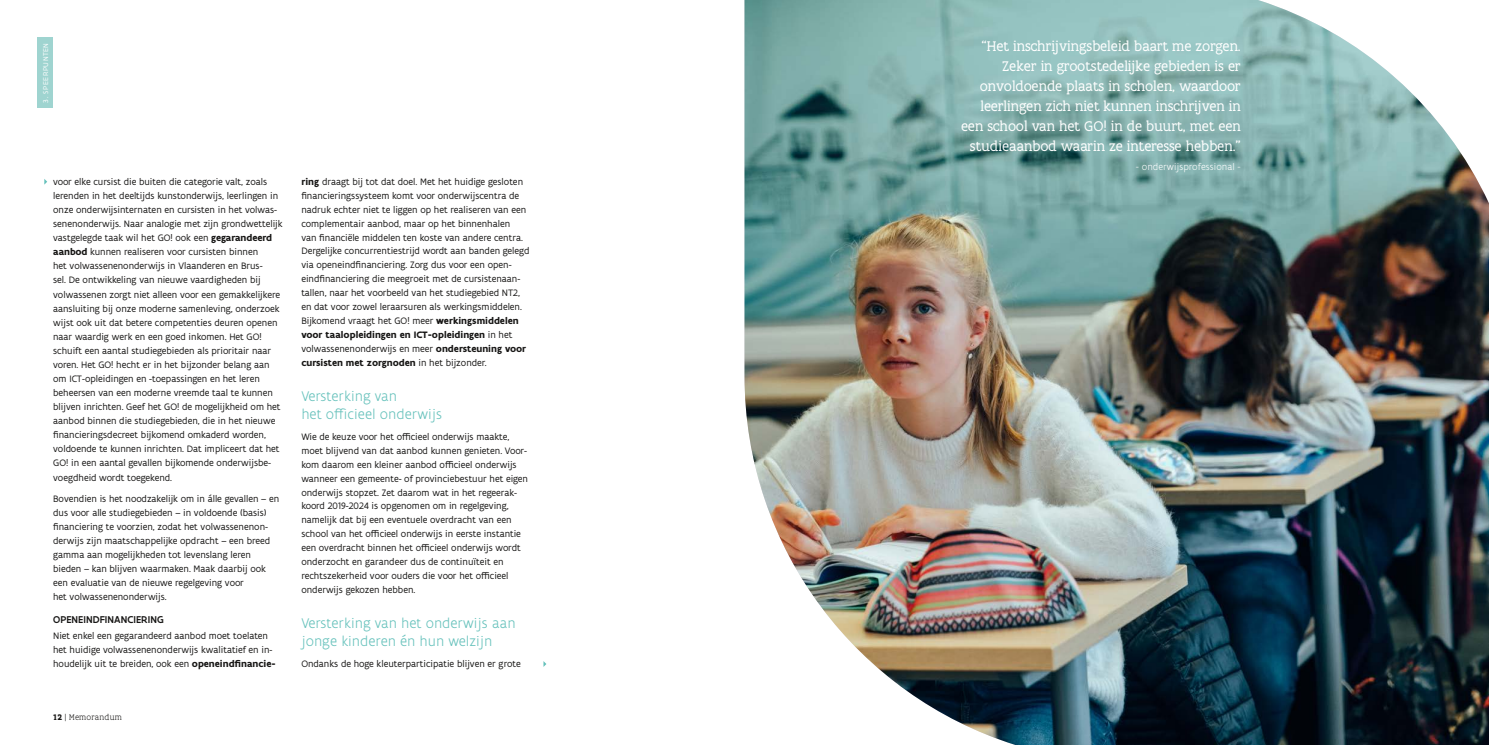
<style>
.page{position:relative;width:1489px;height:745px;background:#fff}
.page>*{position:absolute;margin:0;border:0;box-sizing:border-box;transform-origin:0 0}
.t1{font:15px/20px "Flanders Art Serif";color:#fff;text-align:right}
.t2{font:300 15px/17.6px "Flanders Art Sans";color:#65c1bb}
.t3{font:500 10.62px "Flanders Art Sans";letter-spacing:.005em;color:#181716}
.t4{font:10px/14px "Flanders Art Sans";color:#181716}
.t5{font:300 10px "Flanders Art Sans";color:#fff}
.t6{font:300 8.75px "Flanders Art Serif";letter-spacing:.025em;color:#181716}
.t7{font:7.5px "Flanders Art Sans";letter-spacing:.08em;color:#fff}
.s1{font-weight:700}
</style>
<div class="page">
<div style="left:37px;top:37px;width:16px;height:71px;background:#9fd4d0"></div>
<img style="left:744px;top:0;width:744px;height:744px">
<svg style="left:44px;top:179px;width:3px;height:5px"></svg>
<svg style="left:543px;top:661px;width:3px;height:5px"></svg>
<p class="t7" style="left:41px;top:102px;width:61px;rotate:-90deg">3. SPEERPUNTEN</p>
<p class="t1" style="left:961px;top:36px;width:281px">“Het inschrijvingsbeleid baart me zorgen.<br>Zeker in grootstedelijke gebieden is er onvoldoende plaats in scholen, waardoor leerlingen zich niet kunnen inschrijven in een school van het GO! in de buurt, met een studieaanbod waarin ze interesse hebben.”</p>
<p class="t5" style="left:1135px;top:161px;width:106px">- onderwijsprofessional -</p>
<p class="t4" style="left:53px;top:174px;width:231px">voor elke cursist die buiten die categorie valt, zoals lerenden in het deeltijds kunstonderwijs, leerlingen in onze onderwijsinternaten en cursisten in het volwas&shy;senenonderwijs. Naar analogie met zijn grondwettelijk vastgelegde taak wil het GO! ook een <span class="s1">gegarandeerd aanbod</span> kunnen realiseren voor cursisten binnen<br>het volwassenenonderwijs in Vlaanderen en Brus-<br>sel. De ontwikkeling van nieuwe vaardigheden bij volwassenen zorgt niet alleen voor een gemakkelijkere aansluiting bij onze moderne samenleving, onderzoek wijst ook uit dat betere competenties deuren openen naar waardig werk en een goed inkomen. Het GO! schuift een aantal studiegebieden als prioritair naar voren. Het GO! hecht er in het bijzonder belang aan om ICT-opleidingen en -toepassingen en het leren beheersen van een moderne vreemde taal te kunnen blijven inrichten. Geef het GO! de mogelijkheid om het aanbod binnen die studiegebieden, die in het nieuwe financieringsdecreet bijkomend omkaderd worden, voldoende te kunnen inrichten. Dat impliceert dat het GO! in een aantal gevallen bijkomende onderwijsbe&shy;voegdheid wordt toegekend.</p>
<p class="t4" style="left:53px;top:491px;width:227px">Bovendien is het noodzakelijk om in álle gevallen – en dus voor alle studiegebieden – in voldoende (basis) financiering te voorzien, zodat het volwassenenon&shy;derwijs zijn maatschappelijke opdracht – een breed gamma aan mogelijkheden tot levenslang leren bieden – kan blijven waarmaken. Maak daarbij ook een evaluatie van de nieuwe regelgeving voor<br>het volwassenenonderwijs.</p>
<p class="t3" style="left:53px;top:612px;width:112px">OPENEINDFINANCIERING</p>
<p class="t4" style="left:53px;top:628px;width:224px">Niet enkel een gegarandeerd aanbod moet toelaten het huidige volwassenenonderwijs kwalitatief en in&shy;houdelijk uit te breiden, ook een <span class="s1">openeindfinancie-</span></p>
<p class="t4" style="left:301px;top:174px;width:230px"><span class="s1">ring</span> draagt bij tot dat doel. Met het huidige gesloten financieringssysteem komt voor onderwijscentra de nadruk echter niet te liggen op het realiseren van een complementair aanbod, maar op het binnenhalen<br>van financiële middelen ten koste van andere centra.<br>Dergelijke concurrentiestrijd wordt aan banden gelegd via openeindfinanciering. Zorg dus voor een open&shy;eindfinanciering die meegroeit met de cursistenaan&shy;tallen, naar het voorbeeld van het studiegebied NT2, en dat voor zowel leraarsuren als werkingsmiddelen.<br>Bijkomend vraagt het GO! meer <span class="s1">werkingsmiddelen voor taalopleidingen en ICT-opleidingen</span> in het volwassenenonderwijs en meer <span class="s1">ondersteuning voor cursisten met zorgnoden</span> in het bijzonder.</p>
<h1 class="t2" style="left:301px;top:387px;width:142px">Versterking van<br>het officieel onderwijs</h1>
<p class="t4" style="left:301px;top:429px;width:228px">Wie de keuze voor het officieel onderwijs maakte, moet blijvend van dat aanbod kunnen genieten. Voor&shy;kom daarom een kleiner aanbod officieel onderwijs wanneer een gemeente- of provinciebestuur het eigen onderwijs stopzet. Zet daarom wat in het regeerak&shy;koord 2019-2024 is opgenomen om in regelgeving, namelijk dat bij een eventuele overdracht van een school van het officieel onderwijs in eerste instantie een overdracht binnen het officieel onderwijs wordt onderzocht en garandeer dus de continuïteit en rechtszekerheid voor ouders die voor het officieel onderwijs gekozen hebben.</p>
<h1 class="t2" style="left:301px;top:614px;width:216px">Versterking van het onderwijs aan jonge kinderen én hun welzijn</h1>
<p class="t4" style="left:301px;top:656px;width:221px">Ondanks de hoge kleuterparticipatie blijven er grote</p>
<p class="t6" style="left:53px;top:711px;width:70px"><span class="s1">12</span> | Memorandum</p>
</div>
